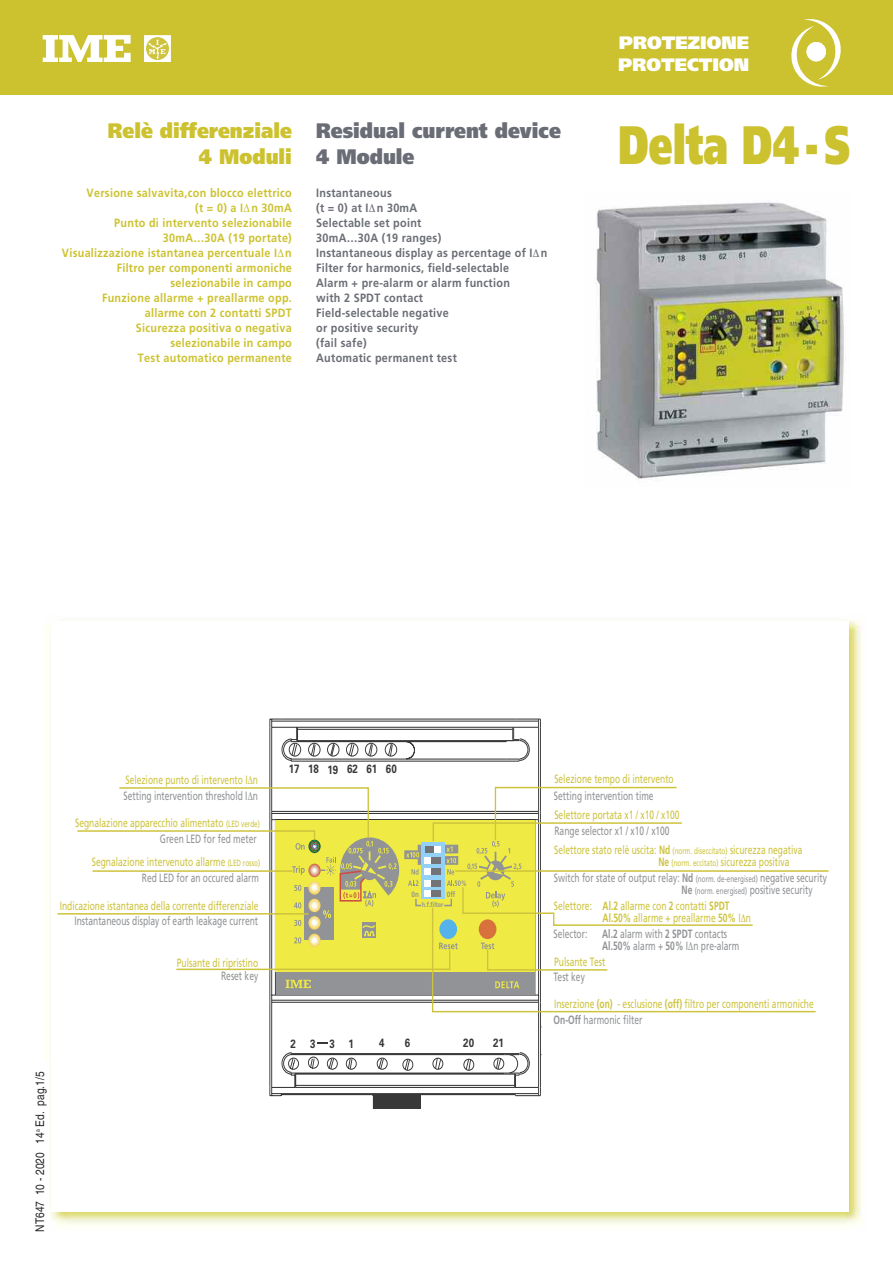
<style>
.page{position:relative;width:893px;height:1263px;background:#fff}
.page>*{position:absolute;margin:0;border:0;box-sizing:border-box;transform-origin:0 0}
.t1{font:900 54px "Frutiger";color:#ccc22f;scale:.7 1}
.t2{font:900 21px/25.2px "Frutiger";color:#6a6d75;scale:.9 1}
.t3{font:900 21px/25.2px "Frutiger";color:#ccc22f;text-align:right;scale:.9 1}
.t4{font:900 18px/21.6px "Frutiger";color:#fff}
.t5{font:17.55px "Univers";color:#efeb44;scale:1.35 1}
.t6{font:12px/15.9px "Frutiger";color:#cdc33d;scale:.71 1}
.t7{font:700 12px/15px "Frutiger";letter-spacing:.03em;color:#ccc22f;text-align:right;scale:.9 1}
.t8{font:12px/12px "Frutiger";color:#919396;scale:.71 1}
.t9{font:700 12px/15px "Frutiger";letter-spacing:.03em;color:#6a6d75;scale:.9 1}
.t10{font:12px "Helvetica";color:#272526;scale:.85 1}
.t11{font:700 12px "Univers";color:#393838;scale:.81 1}
.t12{font:9px "Frutiger";color:#919396;scale:.71 1}
.t13{font:700 7.65px "Frutiger";color:#919396;scale:.81 1}
.t14{font:700 6.9px "Frutiger";color:#919396;scale:.81 1}
.s1{font-size:9px}
.s2{color:#919396}
.s3{font-weight:700}
.s4{font-weight:700;font-size:12px}
.s5{font-size:12px}
.s6{font-weight:700;color:#919396}
</style>
<div class="page">
<img style="left:45px;top:619px;width:818px;height:607px">
<div style="left:52px;top:621px;width:797px;height:590px;background:#fff"></div>
<div style="left:433px;top:1058px;width:10px;height:11px;border:1px solid #393838;border-radius:50%"></div>
<hr style="left:291px;top:759px;width:215px;height:1px;background:#393838">
<hr style="left:291px;top:761px;width:228px;height:1px;background:#393838">
<hr style="left:282px;top:719px;width:234px;height:1px;background:#393838">
<hr style="left:272px;top:721px;width:267px;height:1px;background:#393838">
<hr style="left:298px;top:727px;width:215px;height:1px;background:#393838">
<hr style="left:298px;top:729px;width:215px;height:1px;background:#393838">
<hr style="left:297px;top:740px;width:217px;height:1px;background:#393838">
<hr style="left:291px;top:741px;width:215px;height:1px;background:#393838">
<hr style="left:269px;top:1002px;width:1px;height:85px;background:#393838">
<hr style="left:271px;top:1002px;width:1px;height:85px;background:#393838">
<hr style="left:281px;top:1094px;width:234px;height:1px;background:#393838">
<hr style="left:272px;top:1093px;width:267px;height:1px;background:#393838">
<hr style="left:296px;top:1087px;width:219px;height:1px;background:#393838">
<hr style="left:296px;top:1085px;width:219px;height:1px;background:#393838">
<hr style="left:291px;top:1053px;width:228px;height:1px;background:#393838">
<hr style="left:291px;top:1054px;width:213px;height:1px;background:#393838">
<hr style="left:291px;top:1073px;width:213px;height:1px;background:#393838">
<hr style="left:295px;top:1074px;width:220px;height:1px;background:#393838">
<div style="left:377px;top:1058px;width:11px;height:11px;border:1px solid #393838;border-radius:50%"></div>
<svg style="left:269px;top:1052px;width:115px;height:45px"></svg>
<div style="left:308px;top:743px;width:12px;height:13px;border:1px solid #393838;border-radius:50%"></div>
<div style="left:289px;top:743px;width:12px;height:13px;border:1px solid #393838;border-radius:50%"></div>
<svg style="left:435px;top:1057px;width:6px;height:13px"></svg>
<div style="left:385px;top:743px;width:12px;height:13px;border:1px solid #393838;border-radius:50%"></div>
<svg style="left:404px;top:1058px;width:6px;height:13px"></svg>
<div style="left:403px;top:1059px;width:10px;height:11px;border:1px solid #393838;border-radius:50%"></div>
<svg style="left:368px;top:743px;width:5px;height:14px"></svg>
<div style="left:365px;top:743px;width:12px;height:13px;border:1px solid #393838;border-radius:50%"></div>
<svg style="left:348px;top:743px;width:7px;height:14px"></svg>
<div style="left:346px;top:743px;width:12px;height:13px;border:1px solid #393838;border-radius:50%"></div>
<svg style="left:311px;top:743px;width:24px;height:14px"></svg>
<div style="left:327px;top:743px;width:12px;height:13px;border:1px solid #393838;border-radius:50%"></div>
<hr style="left:269px;top:727px;width:1px;height:84px;background:#393838">
<hr style="left:271px;top:727px;width:1px;height:84px;background:#393838">
<svg style="left:269px;top:719px;width:29px;height:42px"></svg>
<hr style="left:538px;top:1002px;width:1px;height:85px;background:#393838">
<hr style="left:540px;top:1002px;width:1px;height:85px;background:#393838">
<svg style="left:463px;top:1052px;width:78px;height:44px"></svg>
<svg style="left:406px;top:742px;width:9px;height:18px"></svg>
<hr style="left:540px;top:727px;width:1px;height:84px;background:#393838">
<hr style="left:538px;top:727px;width:1px;height:84px;background:#393838">
<svg style="left:506px;top:719px;width:35px;height:42px"></svg>
<div style="left:373px;top:1094px;width:47px;height:14px;background:#393838"></div>
<div style="left:373px;top:1094px;width:48px;height:15px;border:1px solid #393838"></div>
<svg style="left:317px;top:1042px;width:11px;height:2px"></svg>
<svg style="left:388px;top:743px;width:5px;height:14px"></svg>
<hr style="left:58px;top:913px;width:251px;height:1px;background:#cdc33d">
<hr style="left:455px;top:870px;width:373px;height:2px;background:#cdc33d">
<div style="left:0;top:0;width:893px;height:95px;background:#ccc22f"></div>
<svg style="left:43px;top:35px;width:88px;height:27px"></svg>
<svg style="left:146px;top:37px;width:23px;height:23px"></svg>
<div style="left:144px;top:35px;width:27px;height:27px;border:1px solid #fff"></div>
<div style="left:146px;top:37px;width:23px;height:23px;border:1px solid #cdc33d;border-radius:50%"></div>
<svg style="left:148px;top:40px;width:19px;height:19px"></svg>
<svg style="left:791px;top:19px;width:50px;height:68px"></svg>
<div style="left:806px;top:42px;width:20px;height:19px;background:#fff;border-radius:50%"></div>
<div style="left:34px;top:1061px;width:15px;height:172px;background:#fff"></div>
<img style="left:596px;top:200px;width:248px;height:279px">
<svg style="left:76px;top:775px;width:741px;height:238px"></svg>
<h2 class="t3" style="left:108px;top:120px;width:206px">Relè differenziale<br>4 Moduli</h2>
<p class="t7" style="left:62px;top:186px;width:257px">Versione salvavita,con blocco elettrico (t=0)aI n30mA<br>Punto di intervento selezionabile<br>30mA…30A (19 portate)<br>Visualizzazione istantanea percentuale I n<br>Filtro per componenti armoniche selezionabile in campo<br>Funzione allarme + preallarme opp. allarme con 2 contatti SPDT<br>Sicurezza positiva o negativa<br>selezionabile in campo<br>Test automatico permanente</p>
<h2 class="t2" style="left:316px;top:120px;width:273px">Residual current device<br>4 Module</h2>
<p class="t9" style="left:316px;top:186px;width:258px">Instantaneous<br>(t = 0) at I n 30mA<br>Selectable set point<br>30mA…30A (19 ranges)<br>Instantaneous display as percentage of I n<br>Filter for harmonics, field-selectable<br>Alarm + pre-alarm or alarm function<br>with 2 SPDT contact<br>Field-selectable negative<br>or positive security<br>(fail safe)<br>Automatic permanent test</p>
<h3 class="t4" style="left:618px;top:33px;width:133px">PROTEZIONE<br>PROTECTION</h3>
<h1 class="t1" style="left:618px;top:124px;width:333px">Delta D4 -S</h1>
<p class="t6" style="left:125px;top:772px;width:188px">Selezione punto di intervento I n</p>
<p class="t8" style="left:124px;top:791px;width:191px">Setting intervention threshold I n</p>
<p class="t6" style="left:75px;top:816px;width:262px;line-height:15.1px;text-align:right">Segnalazione apparecchio alimentato <span class="s1">(LED verde)<br></span><span class="s2">Green LED for fed meter</span></p>
<p class="t6" style="left:92px;top:855px;width:239px;text-align:right">Segnalazione intervenuto allarme <span class="s1">(LED rosso)<br></span><span class="s2">Red LED for an occured alarm</span></p>
<p class="t6" style="left:60px;top:899px;width:281px">Indicazione istantanea della corrente differenziale</p>
<p class="t8" style="left:74px;top:916px;width:260px">Instantaneous display of earth leakage current</p>
<p class="t6" style="left:177px;top:955px;width:116px">Pulsante di ripristino</p>
<p class="t8" style="left:221px;top:971px;width:54px">Reset key</p>
<p class="t10" style="left:36px;top:1232px;width:190px;rotate:-90deg">NT647 10 - 2020 14<sup>a</sup> Ed. pag.1/5</p>
<p class="t11" style="left:289px;top:765px;width:135px">17 18 19 62 61 60</p>
<h3 class="t5" style="left:362px;top:918px;width:12px">~</h3>
<p class="t13" style="left:412px;top:892px;width:10px">0n</p>
<p class="t13" style="left:447px;top:892px;width:12px">0ff</p>
<p class="t14" style="left:422px;top:902px;width:28px">h.f.filter</p>
<p class="t11" style="left:291px;top:1039px;width:79px">2331</p>
<p class="t11" style="left:379px;top:1038px;width:8px">4</p>
<p class="t11" style="left:405px;top:1038px;width:8px">6</p>
<p class="t11" style="left:463px;top:1038px;width:15px">20</p>
<p class="t11" style="left:493px;top:1038px;width:15px">21</p>
<p class="t6" style="left:554px;top:772px;width:170px">Selezione tempo di intervento</p>
<p class="t8" style="left:554px;top:790px;width:142px">Setting intervention time</p>
<p class="t6" style="left:554px;top:808px;width:178px">Selettore portata x1 / x10 / x100</p>
<p class="t8" style="left:554px;top:826px;width:164px">Range selector x1 / x10 / x100</p>
<p class="t6" style="left:658px;top:845px;width:204px;line-height:12px;text-indent:-104px">Selettore stato relè uscita: <span class="s3">Nd</span> <span class="s1">(norm. diseccitato)</span> sicurezza negativa<br><span class="s3">Ne</span> <span class="s1">(norm. eccitato)</span> sicurezza positiva</p>
<p class="t8" style="left:554px;top:873px;width:386px">Switch for state of output relay: <span class="s3">Nd</span> <span class="s1">(norm. de-energised)</span> negative security</p>
<p class="t12" style="left:682px;top:887px;width:186px"><span class="s4">Ne</span> (norm. energised) <span class="s5">positive security</span></p>
<p class="t6" style="left:603px;top:901px;width:211px;line-height:12px;text-indent:-49px">Selettore: <span class="s3">Al.2</span> allarme con <span class="s3">2</span> contatti <span class="s3">SPDT<br>Al.50%</span> allarme + preallarme <span class="s3">50%</span> I n</p>
<p class="t8" style="left:602px;top:928px;width:195px;text-indent:-49px">Selector: <span class="s3">Al.2</span> alarm with <span class="s3">2 SPDT</span> contacts<br><span class="s3">Al.50%</span> alarm + <span class="s3">50%</span> I n pre-alarm</p>
<p class="t6" style="left:554px;top:955px;width:73px">Pulsante Test</p>
<p class="t8" style="left:554px;top:972px;width:46px">Test key</p>
<p class="t6" style="left:554px;top:996px;width:368px">Inserzione <span class="s3">(on)</span> - esclusione <span class="s3">(off)</span> filtro per componenti armoniche<br><span class="s6">On-Off</span> <span class="s2">harmonic filter</span></p>
</div>
